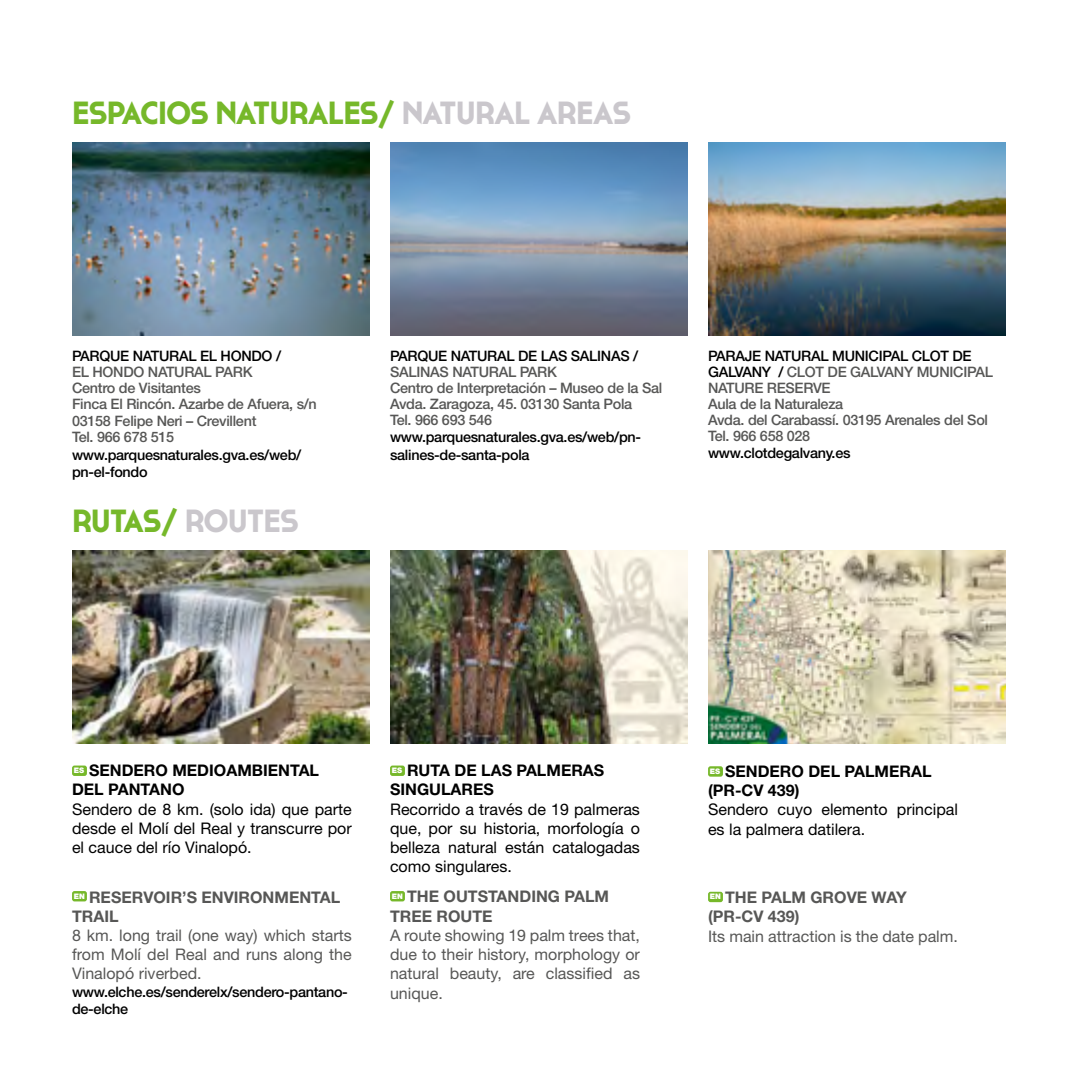
<style>
.page{position:relative;width:1078px;height:1078px;background:#fff}
.page>*{position:absolute;margin:0;border:0;box-sizing:border-box;transform-origin:0 0}
.t1{font:700 32px "Cassannet";letter-spacing:-.02em;color:#76b82a}
.t2{font:16px/19.2px "Helvetica Neue LT Std";color:#000;text-align:justify}
.t3{font:16px/19.2px "Helvetica Neue LT Std";color:#575756;text-align:justify}
.t4{font:700 16px/19.2px "Helvetica Neue LT Std";color:#000}
.t5{font:700 16px/19.2px "Helvetica Neue LT Std";color:#575756}
.t6{font:500 14.4px/16px "Helvetica Neue LT Std";letter-spacing:-.02em;color:#575756}
.t7{font:500 14.4px/17.2px "Helvetica Neue LT Std";letter-spacing:-.02em;color:#000}
.t8{font:900 7.6px "Helvetica Neue LT Std";color:#fff}
.s1{color:#cac7cc}
.s2{color:#000}
</style>
<div class="page">
<img style="left:72px;top:142px;width:298px;height:193px">
<img style="left:72px;top:550px;width:298px;height:193px">
<img style="left:390px;top:142px;width:297px;height:193px">
<img style="left:390px;top:550px;width:297px;height:193px">
<img style="left:708px;top:142px;width:297px;height:193px">
<img style="left:708px;top:550px;width:297px;height:193px">
<div style="left:72px;top:765px;width:15px;height:10px;background:#76b82a;border-radius:2px"></div>
<div style="left:72px;top:890px;width:15px;height:11px;background:#76b82a;border-radius:2px"></div>
<div style="left:390px;top:765px;width:15px;height:10px;background:#76b82a;border-radius:2px"></div>
<div style="left:708px;top:766px;width:14px;height:10px;background:#76b82a;border-radius:2px"></div>
<div style="left:390px;top:890px;width:15px;height:11px;background:#76b82a;border-radius:2px"></div>
<div style="left:708px;top:891px;width:14px;height:10px;background:#76b82a;border-radius:2px"></div>
<h1 class="t1" style="left:72px;top:94px;width:560px">ESPACIOS NATURALES/ <span class="s1">NATURAL AREAS</span></h1>
<p class="t7" style="left:72px;top:347px;width:210px">PARQUE NATURAL EL HONDO /</p>
<p class="t6" style="left:72px;top:363px;width:246px">EL HONDO NATURAL PARK<br>Centro de Visitantes<br>Finca El Rincón. Azarbe de Afuera, s/n<br>03158 Felipe Neri – Crevillent<br>Tel. 966 678 515</p>
<p class="t7" style="left:72px;top:445px;width:231px">www.parquesnaturales.gva.es/web/ pn-el-fondo</p>
<h1 class="t1" style="left:72px;top:501px;width:228px">RUTAS/ <span class="s1">ROUTES</span></h1>
<p class="t7" style="left:390px;top:347px;width:249px">PARQUE NATURAL DE LAS SALINAS /</p>
<p class="t6" style="left:390px;top:363px;width:274px">SALINAS NATURAL PARK<br>Centro de Interpretación – Museo de la Sal<br>Avda. Zaragoza, 45. 03130 Santa Pola<br>Tel. 966 693 546</p>
<p class="t7" style="left:390px;top:428px;width:252px">www.parquesnaturales.gva.es/web/pn&shy;salines-de-santa-pola</p>
<p class="t6" style="left:708px;top:347px;width:286px"><span class="s2">PARAJE NATURAL MUNICIPAL CLOT DE<br>GALVANY /</span> CLOT DE GALVANY MUNICIPAL<br>NATURE RESERVE<br>Aula de la Naturaleza<br>Avda. del Carabassí. 03195 Arenales del Sol<br>Tel. 966 658 028</p>
<p class="t7" style="left:708px;top:444px;width:144px">www.clotdegalvany.es</p>
<p class="t4" style="left:72px;top:760px;width:248px;text-indent:17px">SENDERO MEDIOAMBIENTAL<br>DEL PANTANO</p>
<p class="t2" style="left:72px;top:799px;width:281px">Sendero de 8 km. (solo ida) que parte desde el Molí del Real y transcurre por el cauce del río Vinalopó.</p>
<p class="t8" style="left:74px;top:765px;width:12px">ES</p>
<p class="t5" style="left:72px;top:886px;width:270px;text-indent:17px">RESERVOIR’S ENVIRONMENTAL<br>TRAIL</p>
<p class="t3" style="left:72px;top:925px;width:281px">8 km. long trail (one way) which starts from Molí del Real and runs along the Vinalopó riverbed.</p>
<p class="t7" style="left:72px;top:982px;width:277px">www.elche.es/senderelx/sendero-pantano&shy;de-elche</p>
<p class="t8" style="left:74px;top:891px;width:13px">EN</p>
<p class="t4" style="left:390px;top:760px;width:216px;text-indent:17px">RUTA DE LAS PALMERAS<br>SINGULARES</p>
<p class="t2" style="left:390px;top:799px;width:251px">Recorrido a través de 19 palmeras que, por su historia, morfología o belleza natural están catalogadas como singulares.</p>
<p class="t4" style="left:708px;top:761px;width:225px;text-indent:17px">SENDERO DEL PALMERAL (PR-CV 439)</p>
<p class="t2" style="left:708px;top:799px;width:251px">Sendero cuyo elemento principal es la palmera datilera.</p>
<p class="t8" style="left:392px;top:765px;width:12px">ES</p>
<p class="t8" style="left:709px;top:766px;width:12px">ES</p>
<p class="t5" style="left:390px;top:886px;width:220px;text-indent:17px">THE OUTSTANDING PALM<br>TREE ROUTE</p>
<p class="t3" style="left:390px;top:925px;width:251px">A route showing 19 palm trees that, due to their history, morphology or natural beauty, are classified as unique.</p>
<p class="t5" style="left:708px;top:887px;width:200px;text-indent:17px">THE PALM GROVE WAY (PR-CV 439)</p>
<p class="t3" style="left:708px;top:925px;width:251px">Its main attraction is the date palm.</p>
<p class="t8" style="left:392px;top:891px;width:13px">EN</p>
<p class="t8" style="left:709px;top:891px;width:13px">EN</p>
</div>
